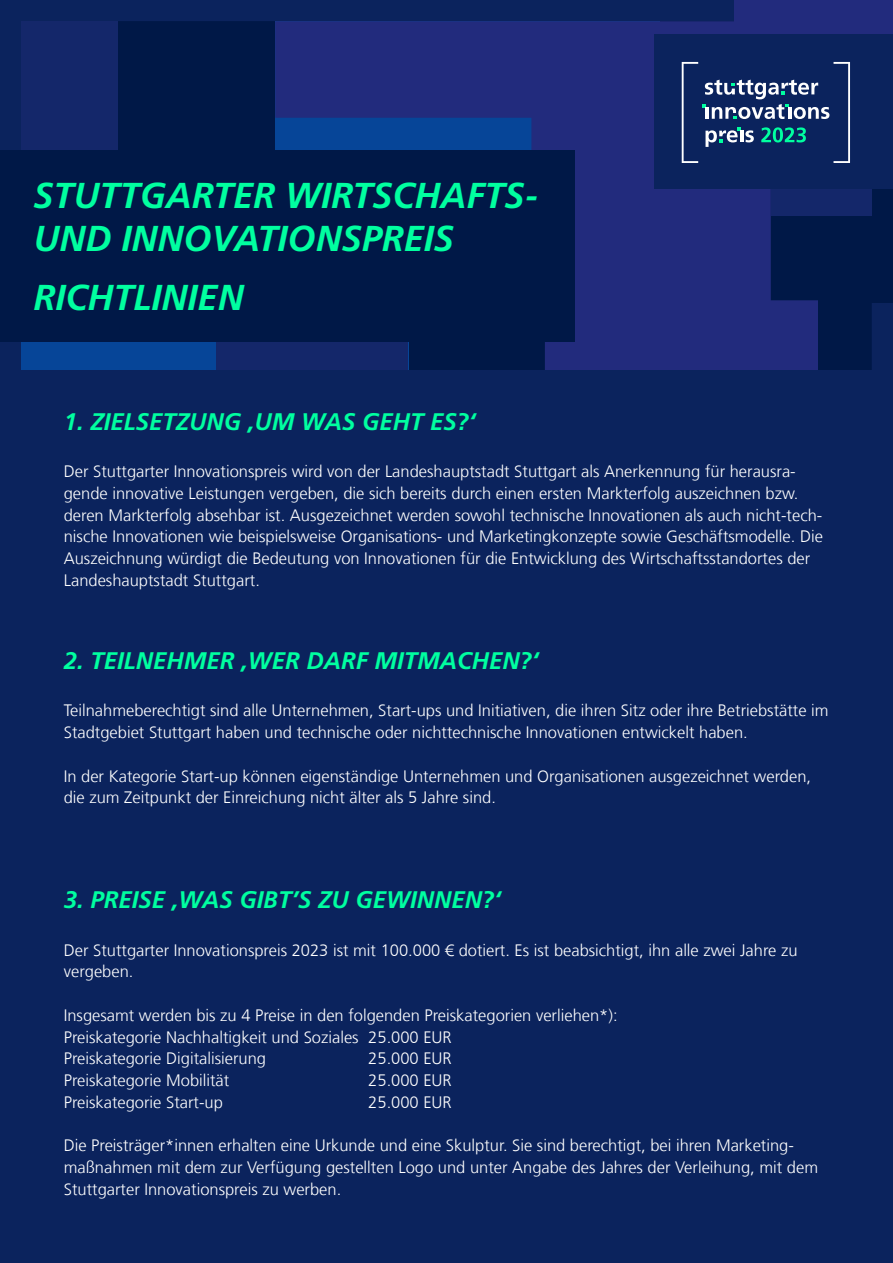
<style>
.page{position:relative;width:893px;height:1263px;background:#0b235d}
.page>*{position:absolute;margin:0;border:0;box-sizing:border-box;transform-origin:0 0}
.t1{font:italic 700 36px/43.2px "Frutiger LT Com";color:#00ffa0}
.Headline{font:italic 700 24px "Frutiger LT Com";color:#00ffa0}
.Fließtext{font:300 16.5px/21.8px "Frutiger LT Com";color:#fff}
</style>
<div class="page">
<div style="left:118px;top:21px;width:157px;height:129px;background:#001847"></div>
<div style="left:21px;top:322px;width:388px;height:214px;background:#064598"></div>
<svg style="left:275px;top:21px;width:597px;height:349px;background:#1a2a76"></svg>
<div style="left:21px;top:21px;width:97px;height:315px;background:#14276a"></div>
<div style="left:216px;top:315px;width:192px;height:508px;background:#14276a"></div>
<div style="left:0;top:370px;width:893px;height:858px;background:#0b235d"></div>
<div style="left:872px;top:79px;width:21px;height:224px;background:#001847"></div>
<div style="left:771px;top:47px;width:101px;height:169px;background:#14276a"></div>
<div style="left:734px;top:0;width:159px;height:46px;background:#222b7d"></div>
<div style="left:655px;top:34px;width:238px;height:155px;background:#0b235d"></div>
<svg style="left:682px;top:62px;width:168px;height:101px"></svg>
<div style="left:0;top:150px;width:575px;height:192px;background:#001847"></div>
<p class="t1" style="left:34px;top:174px;width:506px">STUTTGARTER WIRTSCHAFTS-<br>UND INNOVATIONSPREIS</p>
<p class="t1" style="left:34px;top:276px;width:212px">RICHTLINIEN</p>
<p class="Headline" style="left:64px;top:407px;width:413px">1. ZIELSETZUNG ‚UM WAS GEHT ES?‘</p>
<p class="Fließtext" style="left:64px;top:461px;width:761px">Der Stuttgarter Innovationspreis wird von der Landeshauptstadt Stuttgart als Anerkennung für herausra&shy;gende innovative Leistungen vergeben, die sich bereits durch einen ersten Markterfolg auszeichnen bzw. deren Markterfolg absehbar ist. Ausgezeichnet werden sowohl technische Innovationen als auch nicht-tech&shy;nische Innovationen wie beispielsweise Organisations- und Marketingkonzepte sowie Geschäftsmodelle. Die Auszeichnung würdigt die Bedeutung von Innovationen für die Entwicklung des Wirtschaftsstandortes der Landeshauptstadt Stuttgart.</p>
<p class="Headline" style="left:64px;top:647px;width:476px">2. TEILNEHMER ‚WER DARF MITMACHEN?‘</p>
<p class="Fließtext" style="left:64px;top:700px;width:766px">Teilnahmeberechtigt sind alle Unternehmen, Start-ups und Initiativen, die ihren Sitz oder ihre Betriebstätte im<br>Stadtgebiet Stuttgart haben und technische oder nichttechnische Innovationen entwickelt haben.</p>
<p class="Fließtext" style="left:64px;top:765px;width:749px">In der Kategorie Start-up können eigenständige Unternehmen und Organisationen ausgezeichnet werden, die zum Zeitpunkt der Einreichung nicht älter als 5 Jahre sind.</p>
<p class="Headline" style="left:64px;top:886px;width:439px">3. PREISE ‚WAS GIBT’S ZU GEWINNEN?‘</p>
<p class="Fließtext" style="left:64px;top:939px;width:735px">Der Stuttgarter Innovationspreis 2023 ist mit 100.000 € dotiert. Es ist beabsichtigt, ihn alle zwei Jahre zu vergeben.</p>
<p class="Fließtext" style="left:64px;top:1004px;width:555px">Insgesamt werden bis zu 4 Preise in den folgenden Preiskategorien verliehen*):</p>
<p class="Fließtext" style="left:64px;top:1026px;width:389px">Preiskategorie Nachhaltigkeit und Soziales 25.000 EUR</p>
<p class="Fließtext" style="left:64px;top:1048px;width:204px">Preiskategorie Digitalisierung</p>
<p class="Fließtext" style="left:368px;top:1048px;width:85px">25.000 EUR</p>
<p class="Fließtext" style="left:64px;top:1070px;width:167px">Preiskategorie Mobilität</p>
<p class="Fließtext" style="left:368px;top:1070px;width:85px">25.000 EUR</p>
<p class="Fließtext" style="left:64px;top:1091px;width:161px">Preiskategorie Start-up</p>
<p class="Fließtext" style="left:368px;top:1091px;width:85px">25.000 EUR</p>
<p class="Fließtext" style="left:64px;top:1135px;width:756px">Die Preisträger*innen erhalten eine Urkunde und eine Skulptur. Sie sind berechtigt, bei ihren Marketing&shy;maßnahmen mit dem zur Verfügung gestellten Logo und unter Angabe des Jahres der Verleihung, mit dem<br>Stuttgarter Innovationspreis zu werben.</p>
</div>
